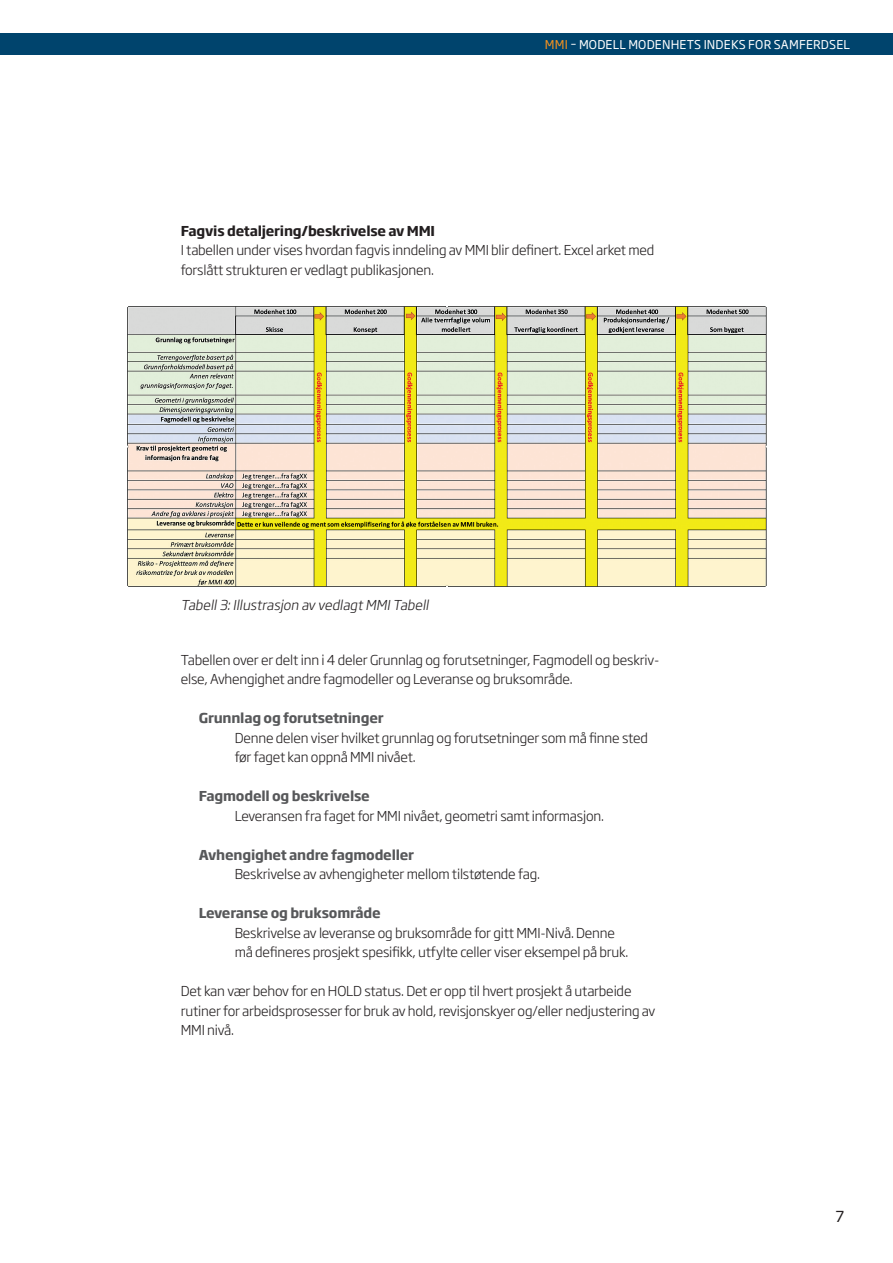
<style>
.page{position:relative;width:893px;height:1263px;background:#fff}
.page>*{position:absolute;margin:0;border:0;box-sizing:border-box;transform-origin:0 0}
.t1{font:15px "Soho Gothic Pro";color:#231f20}
.t2{font:300 13.5px/19.5px "Soho Gothic Pro";letter-spacing:-.015em;color:#231f20}
.t3{font:700 13.5px "Soho Gothic Pro";letter-spacing:-.015em;color:#57585a}
.t4{font:italic 300 13.5px "Soho Gothic Pro";color:#231f20}
.t5{font:700 13.5px "Soho Gothic Pro";letter-spacing:-.015em;color:#231f20}
.t6{font:12px "Soho Gothic Pro";letter-spacing:.015em;color:#fff}
.s1{color:#f7931d}
</style>
<div class="page">
<div style="left:0;top:34px;width:893px;height:21px;background:#00446d"></div>
<img style="left:128px;top:306px;width:638px;height:280px">
<p class="t6" style="left:545px;top:35px;width:307px"><span class="s1">MMI</span> – MODELL MODENHETS INDEKS FOR SAMFERDSEL</p>
<p class="t5" style="left:181px;top:220px;width:256px">Fagvis detaljering/beskrivelse av MMI</p>
<p class="t2" style="left:181px;top:240px;width:475px">I tabellen under vises hvordan fagvis inndeling av MMI blir definert. Excel arket med forslått strukturen er vedlagt publikasjonen.</p>
<p class="t4" style="left:181px;top:594px;width:252px">Tabell3:Illustrasjon av vedlagtMMITabell</p>
<p class="t2" style="left:181px;top:649px;width:480px">Tabellen over er delt inn i 4 deler Grunnlag og forutsetninger, Fagmodell og beskriv&shy;else, Avhengighet andre fagmodeller og Leveranse og bruksområde.</p>
<p class="t3" style="left:199px;top:707px;width:186px">Grunnlag og forutsetninger</p>
<p class="t2" style="left:235px;top:727px;width:415px">Denne delen viser hvilket grunnlag og forutsetninger som må finne sted før faget kan oppnå MMI nivået.</p>
<p class="t3" style="left:199px;top:785px;width:173px">Fagmodell og beskrivelse</p>
<p class="t2" style="left:235px;top:805px;width:371px">Leveransen fra faget for MMI nivået, geometri samt informasjon.</p>
<p class="t3" style="left:199px;top:844px;width:217px">Avhengighet andre fagmodeller</p>
<p class="t2" style="left:235px;top:864px;width:307px">Beskrivelse av avhengigheter mellom tilstøtende fag.</p>
<p class="t3" style="left:199px;top:902px;width:184px">Leveranse og bruksområde</p>
<p class="t2" style="left:235px;top:922px;width:395px">Beskrivelse av leveranse og bruksområde for gitt MMI-Nivå. Denne må defineres prosjekt spesifikk, utfylte celler viser eksempel på bruk.</p>
<p class="t2" style="left:181px;top:981px;width:476px">Det kan vær behov for en HOLD status. Det er opp til hvert prosjekt å utarbeide rutiner for arbeidsprosesser for bruk av hold, revisjonskyer og/eller nedjustering av<br>MMI nivå.</p>
<p class="t1" style="left:835px;top:1204px;width:10px">7</p>
</div>
